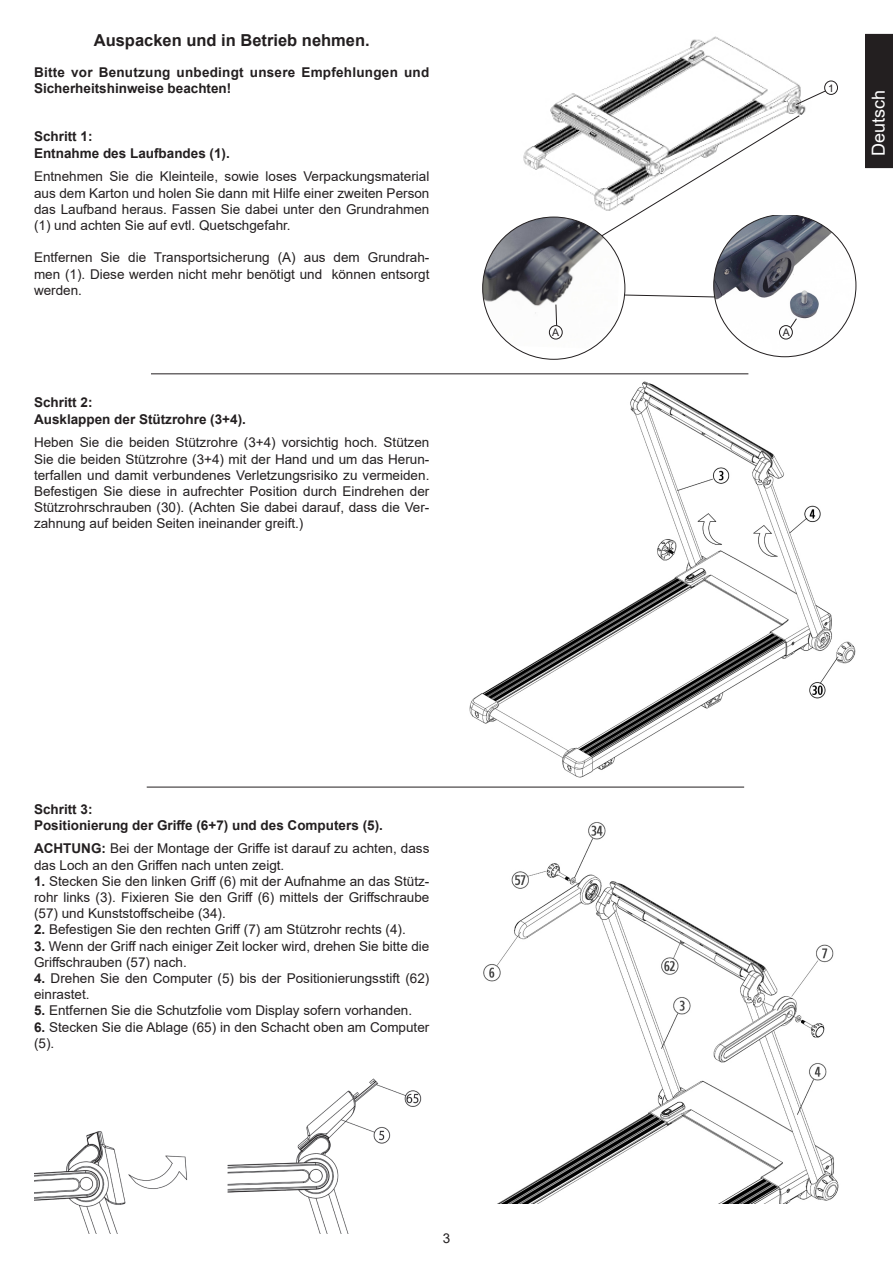
<style>
.page{position:relative;width:893px;height:1263px;background:#fff}
.page>*{position:absolute;margin:0;border:0;box-sizing:border-box;transform-origin:0 0}
.t1{font:18px "Arial";color:#fff}
.heading_1{font:700 16.5px "Arial";color:#231f20}
.t2{font:13.5px/16.2px "Arial";color:#231f20;text-align:justify}
.t3{font:700 13.5px "Arial";color:#231f20}
.t4{font:700 13.5px/16.2px "Arial";letter-spacing:.02em;color:#231f20}
.t5{font:10.5px "Arial";color:#231f20}
.s1{font-weight:700}
</style>
<div class="page">
<div style="left:865px;top:34px;width:28px;height:134px;background:#231f20"></div>
<img style="left:34px;top:1078px;width:388px;height:155px">
<hr style="left:151px;top:373px;width:597px;height:1px;background:#231f20">
<hr style="left:147px;top:787px;width:597px;height:1px;background:#231f20">
<img style="left:483px;top:822px;width:356px;height:381px">
<img style="left:463px;top:379px;width:393px;height:399px">
<svg style="left:624px;top:294px;width:90px;height:4px"></svg>
<img style="left:714px;top:214px;width:142px;height:143px;border-radius:71px">
<svg style="left:787px;top:318px;width:10px;height:15px"></svg>
<div style="left:779px;top:326px;width:13px;height:13px;background:#fff;border-radius:50%"></div>
<div style="left:779px;top:325px;width:13px;height:14px;border:1px solid #231f20;border-radius:50%"></div>
<img style="left:523px;top:36px;width:283px;height:155px">
<svg style="left:796px;top:87px;width:31px;height:18px"></svg>
<div style="left:825px;top:81px;width:12px;height:13px;background:#fff;border-radius:50%"></div>
<div style="left:824px;top:81px;width:14px;height:14px;border:1px solid #231f20;border-radius:50%"></div>
<svg style="left:586px;top:115px;width:214px;height:130px"></svg>
<img style="left:483px;top:217px;width:136px;height:132px">
<svg style="left:555px;top:304px;width:2px;height:21px"></svg>
<div style="left:549px;top:326px;width:13px;height:13px;background:#fff;border-radius:50%"></div>
<div style="left:549px;top:325px;width:13px;height:14px;border:1px solid #231f20;border-radius:50%"></div>
<p class="heading_1" style="left:94px;top:29px;width:277px">Auspacken und in Betrieb nehmen.</p>
<p class="t4" style="left:34px;top:64px;width:397px">Bitte vor Benutzung unbedingt unsere Empfehlungen und<br>Sicherheitshinweise beachten!</p>
<p class="t3" style="left:34px;top:127px;width:60px">Schritt 1:</p>
<p class="t3" style="left:34px;top:143px;width:197px">Entnahme des Laufbandes (1).</p>
<p class="t2" style="left:34px;top:168px;width:397px">Entnehmen Sie die Kleinteile, sowie loses Verpackungsmaterial aus dem Karton und holen Sie dann mit Hilfe einer zweiten Person das Laufband heraus. Fassen Sie dabei unter den Grundrahmen (1) und achten Sie auf evtl. Quetschgefahr.</p>
<p class="t2" style="left:34px;top:249px;width:397px">Entfernen Sie die Transportsicherung (A) aus dem Grundrah&shy;men (1). Diese werden nicht mehr benötigt und können entsorgt werden.</p>
<p class="t3" style="left:34px;top:393px;width:60px">Schritt 2:</p>
<p class="t3" style="left:34px;top:409px;width:213px">Ausklappen der Stützrohre (3+4).</p>
<p class="t2" style="left:34px;top:434px;width:397px">Heben Sie die beiden Stützrohre (3+4) vorsichtig hoch. Stützen Sie die beiden Stützrohre (3+4) mit der Hand und um das Herun&shy;terfallen und damit verbundenes Verletzungsrisiko zu vermeiden.<br>Befestigen Sie diese in aufrechter Position durch Eindrehen der Stützrohrschrauben (30). (Achten Sie dabei darauf, dass die Ver&shy;zahnung auf beiden Seiten ineinander greift.)</p>
<p class="t5" style="left:552px;top:325px;width:9px">A</p>
<p class="t3" style="left:34px;top:799px;width:60px">Schritt 3:</p>
<p class="t3" style="left:34px;top:815px;width:350px">Positionierung der Griffe (6+7) und des Computers (5).</p>
<p class="t2" style="left:34px;top:840px;width:397px"><span class="s1">ACHTUNG:</span> Bei der Montage der Griffe ist darauf zu achten, dass das Loch an den Griffen nach unten zeigt.</p>
<p class="t2" style="left:34px;top:873px;width:397px"><span class="s1">1.</span> Stecken Sie den linken Griff (6) mit der Aufnahme an das Stütz&shy;rohr links (3). Fixieren Sie den Griff (6) mittels der Griffschraube (57) und Kunststoffscheibe (34).</p>
<p class="t2" style="left:34px;top:921px;width:373px"><span class="s1">2.</span> Befestigen Sie den rechten Griff (7) am Stützrohr rechts (4).</p>
<p class="t2" style="left:34px;top:938px;width:397px"><span class="s1">3.</span> Wenn der Griff nach einiger Zeit locker wird, drehen Sie bitte die</p>
<p class="t2" style="left:34px;top:954px;width:154px">Griffschrauben (57) nach.</p>
<p class="t2" style="left:34px;top:970px;width:397px"><span class="s1">4.</span> Drehen Sie den Computer (5) bis der Positionierungsstift (62) einrastet.</p>
<p class="t2" style="left:34px;top:1002px;width:380px"><span class="s1">5.</span> Entfernen Sie die Schutzfolie vom Display sofern vorhanden.</p>
<p class="t2" style="left:34px;top:1019px;width:397px"><span class="s1">6.</span> Stecken Sie die Ablage (65) in den Schacht oben am Computer (5).</p>
<p class="t2" style="left:443px;top:1230px;width:9px">3</p>
<p class="t5" style="left:828px;top:81px;width:7px">1</p>
<p class="t1" style="left:866px;top:156px;width:68px;rotate:-90deg">Deutsch</p>
<p class="t5" style="left:783px;top:325px;width:9px">A</p>
</div>
